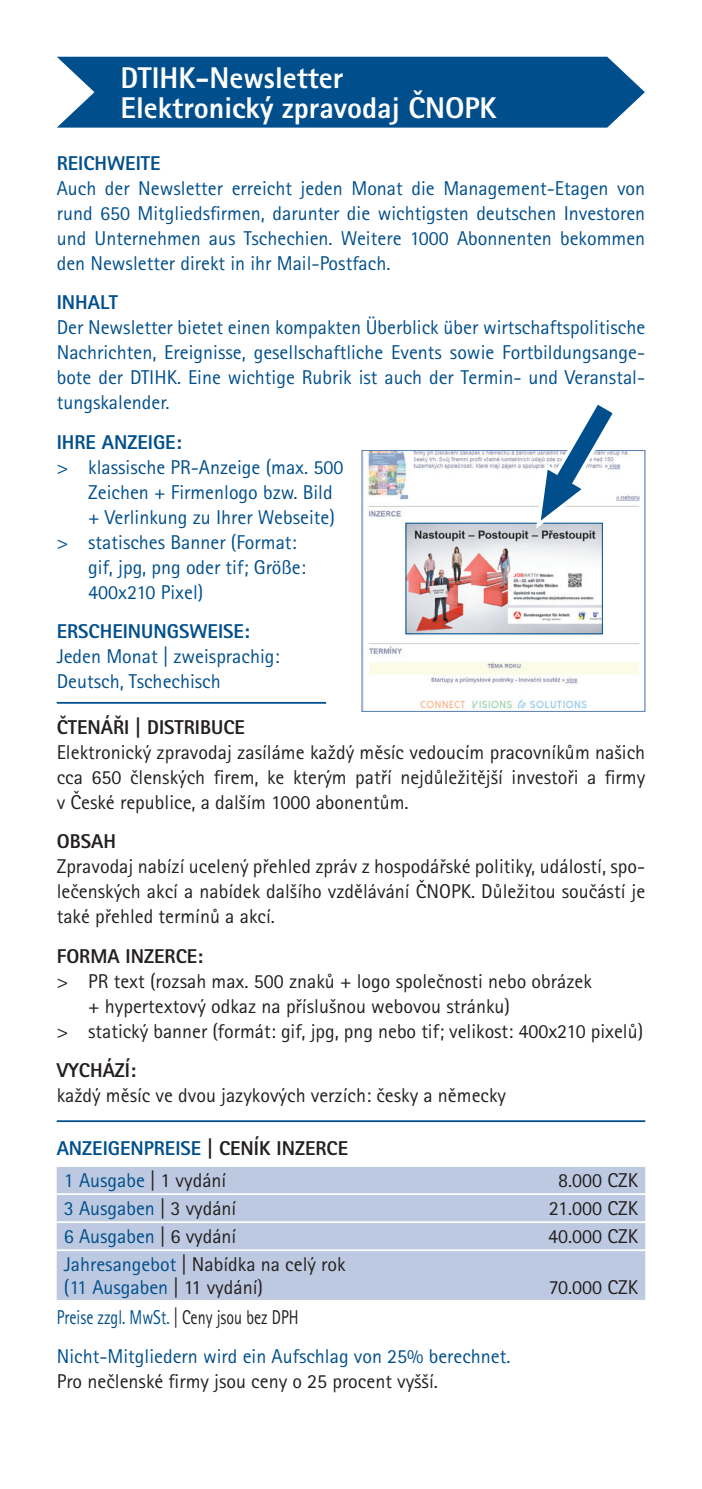
<style>
.page{position:relative;width:702px;height:1489px;background:#fff}
.page>*{position:absolute;margin:0;border:0;box-sizing:border-box;transform-origin:0 0}
.t1{font:800 30px/30px "Rotis Sans Serif Pro";color:#fff}
.t2{font:20px/25px "Rotis Sans Serif Pro";color:#231f20;text-align:justify}
.t3{font:20px/25px "Rotis Sans Serif Pro";color:#004f8c;text-align:justify}
.t4{font:800 20px/31.8px "Rotis Sans Serif Pro";color:#004f8c}
.t5{font:20px/39.2px "Rotis Sans Serif Pro";color:#004f8c;scale:.8 1}
.t6{font:800 20px "Rotis Sans Serif Pro";color:#231f20}
.s1{color:#231f20}
.s2{font-weight:400}
.s3{font-weight:400;color:#231f20}
.s4{color:#004f8c}
</style>
<div class="page">
<div style="left:57px;top:1167px;width:588px;height:132px;background:#bdc9e0"></div>
<hr style="left:57px;top:1193px;width:588px;height:1px;background:#fff">
<hr style="left:57px;top:1221px;width:588px;height:1px;background:#fff">
<hr style="left:57px;top:1249px;width:588px;height:1px;background:#fff">
<img style="left:363px;top:452px;width:277px;height:257px">
<img style="left:407px;top:525px;width:193px;height:107px">
<div style="left:405px;top:523px;width:197px;height:111px;border:1px solid #004f8c"></div>
<svg style="left:533px;top:405px;width:87px;height:127px"></svg>
<hr style="left:57px;top:1120px;width:588px;height:1px;background:#004f8c">
<hr style="left:57px;top:702px;width:269px;height:1px;background:#004f8c">
<svg style="left:57px;top:57px;width:588px;height:71px;background:#115b93"></svg>
<h1 class="t1" style="left:120px;top:66px;width:378px">DTIHK-Newsletter<br>Elektronický zpravodaj ČNOPK</h1>
<p class="t4" style="left:57px;top:149px;width:105px">REICHWEITE</p>
<p class="t3" style="left:57px;top:177px;width:590px">Auch der Newsletter erreicht jeden Monat die Management-Etagen von rund 650 Mitgliedsfirmen, darunter die wichtigsten deutschen Investoren und Unternehmen aus Tschechien. Weitere 1000 Abonnenten bekommen den Newsletter direkt in ihr Mail-Postfach.</p>
<p class="t4" style="left:57px;top:288px;width:63px">INHALT</p>
<p class="t3" style="left:57px;top:317px;width:590px">Der Newsletter bietet einen kompakten Überblick über wirtschaftspolitische Nachrichten, Ereignisse, gesellschaftliche Events sowie Fortbildungsange&shy;bote der DTIHK. Eine wichtige Rubrik ist auch der Termin- und Veranstal&shy;tungskalender.</p>
<p class="t4" style="left:57px;top:428px;width:126px">IHRE ANZEIGE:</p>
<p class="t3" style="left:57px;top:456px;width:288px">&gt; klassische PR-Anzeige (max. 500</p>
<p class="t3" style="left:88px;top:481px;width:246px">Zeichen + Firmenlogo bzw. Bild</p>
<p class="t3" style="left:88px;top:506px;width:248px">+ Verlinkung zu Ihrer Webseite)</p>
<p class="t3" style="left:57px;top:531px;width:241px">&gt; statisches Banner (Format:</p>
<p class="t3" style="left:88px;top:556px;width:219px">gif, jpg, png oder tif; Größe:</p>
<p class="t3" style="left:88px;top:581px;width:117px">400x210 Pixel)</p>
<p class="t4" style="left:57px;top:617px;width:195px">ERSCHEINUNGSWEISE:</p>
<p class="t3" style="left:57px;top:645px;width:224px">Jeden Monat | zweisprachig:<br>Deutsch, Tschechisch</p>
<p class="t6" style="left:57px;top:720px;width:190px">ČTENÁŘI | DISTRIBUCE</p>
<p class="t2" style="left:57px;top:741px;width:590px">Elektronický zpravodaj zasíláme každý měsíc vedoucím pracovníkům našich cca 650 členských firem, ke kterým patří nejdůležitější investoři a firmy v České republice, a dalším 1000 abonentům.</p>
<p class="t6" style="left:57px;top:834px;width:61px">OBSAH</p>
<p class="t2" style="left:57px;top:855px;width:590px">Zpravodaj nabízí ucelený přehled zpráv z hospodářské politiky, událostí, spo&shy;lečenských akcí a nabídek dalšího vzdělávání ČNOPK. Důležitou součástí je také přehled termínů a akcí.</p>
<p class="t6" style="left:57px;top:948px;width:148px">FORMA INZERCE:</p>
<p class="t2" style="left:57px;top:969px;width:536px">&gt; PR text (rozsah max. 500 znaků + logo společnosti nebo obrázek</p>
<p class="t2" style="left:88px;top:994px;width:423px">+ hypertextový odkaz na příslušnou webovou stránku)</p>
<p class="t2" style="left:57px;top:1019px;width:588px">&gt; statický banner (formát: gif, jpg, png nebo tif; velikost: 400x210 pixelů)</p>
<p class="t6" style="left:57px;top:1062px;width:81px">VYCHÁZÍ:</p>
<p class="t2" style="left:57px;top:1084px;width:451px">každý měsíc ve dvou jazykových verzích: česky a německy</p>
<p class="t4" style="left:64px;top:1134px;width:286px;text-indent:-7px">ANZEIGENPREISE <span class="s1">| CENÍK INZERCE<br></span><span class="s2">1 Ausgabe</span> <span class="s3">| 1 vydání</span></p>
<p class="t2" style="left:558px;top:1169px;width:82px">8.000 CZK</p>
<p class="t3" style="left:64px;top:1197px;width:174px">3 Ausgaben <span class="s1">| 3 vydání</span></p>
<p class="t2" style="left:549px;top:1197px;width:91px">21.000 CZK</p>
<p class="t3" style="left:64px;top:1225px;width:174px">6 Ausgaben <span class="s1">| 6 vydání</span></p>
<p class="t2" style="left:548px;top:1225px;width:92px">40.000 CZK</p>
<p class="t2" style="left:64px;top:1254px;width:283px;line-height:22.5px"><span class="s4">Jahresangebot</span> | Nabídka na celý rok <span class="s4">(11 Ausgaben</span> | 11 vydání)</p>
<p class="t2" style="left:549px;top:1275px;width:91px">70.000 CZK</p>
<p class="t5" style="left:57px;top:1298px;width:569px">Preise zzgl. MwSt. <span class="s1">| Ceny jsou bez DPH<br></span>Nicht-Mitgliedern wird ein Aufschlag von 25% berechnet.</p>
<p class="t2" style="left:57px;top:1370px;width:383px">Pro nečlenské firmy jsou ceny o 25 procent vyšší.</p>
</div>
